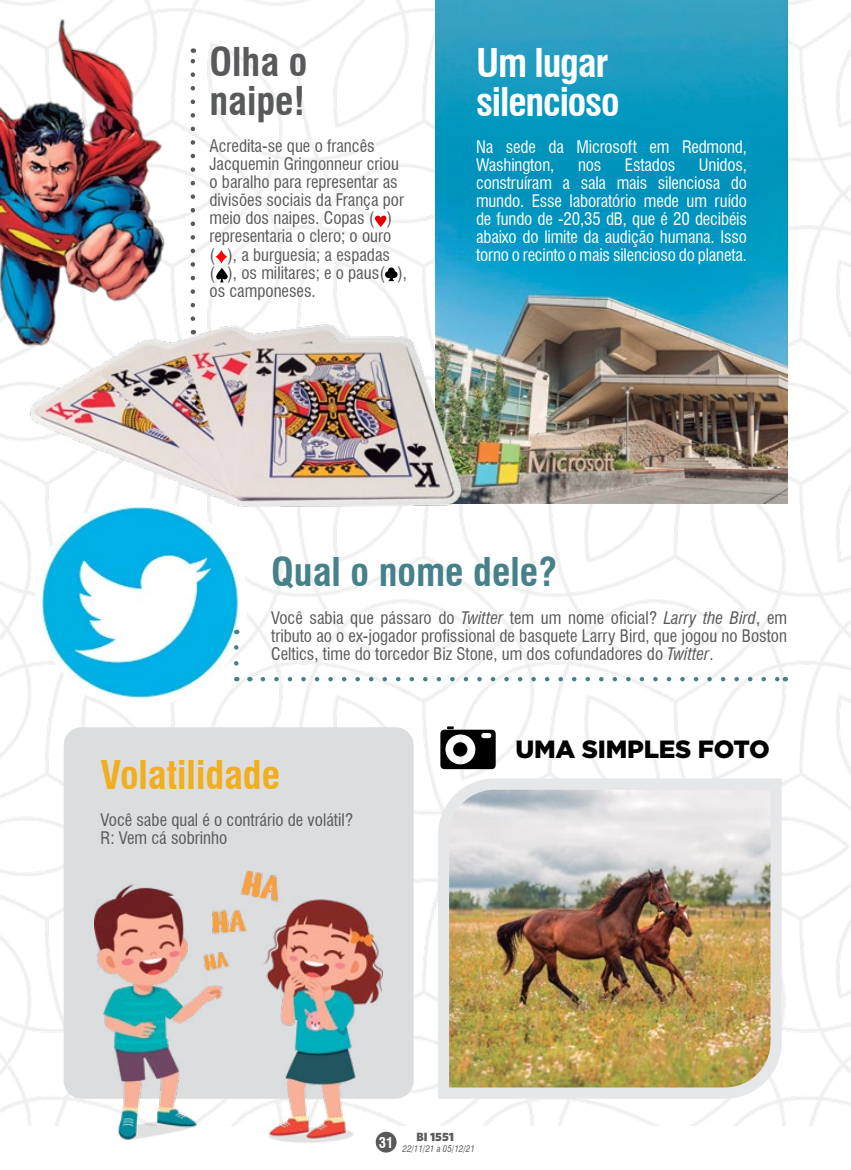
<style>
.page{position:relative;width:851px;height:1170px;background:#fff}
.page>*{position:absolute;margin:0;border:0;box-sizing:border-box;transform-origin:0 0}
.t1{font:700 condensed 38.7px/38.7px "Swiss 721 BT";letter-spacing:-.03em;color:#fff}
.t2{font:700 condensed 38.7px "Swiss 721 BT";color:#468189}
.t3{font:700 condensed 38.7px "Swiss 721 BT";color:#f1ae1d}
.t4{font:700 condensed 38.7px/38.7px "Swiss 721 BT";color:#58595b}
.t5{font:900 24.9px "Gotham";letter-spacing:-.01em;color:#000}
.t6{font:condensed 16.95px/18px "Swiss 721 BT";color:#58595b}
.t7{font:condensed 16.95px/18px "Swiss 721 BT";letter-spacing:-.01em;color:#fff}
.t8{font:700 condensed 14.4px "Swiss 721 BT";color:#fff}
.t9{font:900 12px "Whitney HTF";color:#58595b}
.t10{font:italic condensed 9px "Swiss 721 BT";color:#58595b}
.s1{font-style:italic}
</style>
<div class="page">
<div style="left:375px;top:1131px;width:21px;height:21px;background:#58595b;border-radius:50%"></div>
<img style="left:0;top:0;width:850px;height:1125px">
<img style="left:432px;top:772px;width:355px;height:332px">
<svg style="left:440px;top:726px;width:55px;height:43px"></svg>
<img style="left:0;top:0;width:177px;height:358px">
<img style="left:436px;top:0;width:351px;height:503px">
<img style="left:21px;top:304px;width:445px;height:221px">
<svg style="left:190px;top:48px;width:5px;height:271px"></svg>
<svg style="left:263px;top:676px;width:515px;height:5px"></svg>
<img style="left:34px;top:498px;width:214px;height:207px;border-radius:103px">
<svg style="left:234px;top:629px;width:4px;height:34px"></svg>
<div style="left:64px;top:727px;width:349px;height:371px;background:#dcddde;border-radius:18px"></div>
<img style="left:94px;top:870px;width:288px;height:280px">
<svg style="left:375px;top:216px;width:11px;height:11px"></svg>
<svg style="left:385px;top:268px;width:12px;height:12px"></svg>
<svg style="left:216px;top:268px;width:11px;height:14px"></svg>
<svg style="left:215px;top:250px;width:12px;height:14px"></svg>
<h1 class="t4" style="left:209px;top:43px;width:99px">Olha o naipe!</h1>
<p class="t6" style="left:209px;top:137px;width:199px">Acredita-se que o francês<br>Jacquemin Gringonneur criou o baralho para representar as divisões sociais da França por meio dos naipes. Copas ( ) representaria o clero; o ouro<br>( ), a burguesia; a espadas<br>( ), os militares; e o paus( ), os camponeses.</p>
<h1 class="t1" style="left:476px;top:44px;width:145px">Um lugar silencioso</h1>
<p class="t7" style="left:476px;top:138px;width:272px">Na sede da Microsoft em Redmond,<br>Washington,</p>
<p class="t7" style="left:476px;top:156px;width:272px;text-align:justify;text-indent:223px">Unidos, construíram a sala mais silenciosa do mundo. Esse laboratório mede um ruído de fundo de -20,35 dB, que é 20 decibéis abaixo do limite da audição humana. Isso torno o recinto o mais silencioso do planeta.</p>
<p class="t7" style="left:578px;top:156px;width:25px">nos</p>
<p class="t7" style="left:625px;top:156px;width:52px">Estados</p>
<h1 class="t2" style="left:271px;top:549px;width:287px">Qual o nome dele?</h1>
<p class="t6" style="left:271px;top:608px;width:517px;text-align:justify">Você sabia que pássaro do <span class="s1">Twitter</span> tem um nome oficial? <span class="s1">Larry the Bird</span>, em tributo ao o ex-jogador profissional de basquete Larry Bird, que jogou no Boston Celtics, time do torcedor Biz Stone, um dos cofundadores do <span class="s1">Twitter</span>.</p>
<h1 class="t3" style="left:101px;top:751px;width:181px">Volatilidade</h1>
<p class="t6" style="left:101px;top:810px;width:254px">Você sabe qual é o contrário de volátil?<br>R: Vem cá sobrinho</p>
<h2 class="t5" style="left:515px;top:734px;width:256px">UMA SIMPLES FOTO</h2>
<p class="t8" style="left:379px;top:1133px;width:16px">31</p>
<p class="t9" style="left:416px;top:1128px;width:39px">BI 1551</p>
<p class="t10" style="left:402px;top:1143px;width:74px">22/11/21 a 05/12/21</p>
</div>
